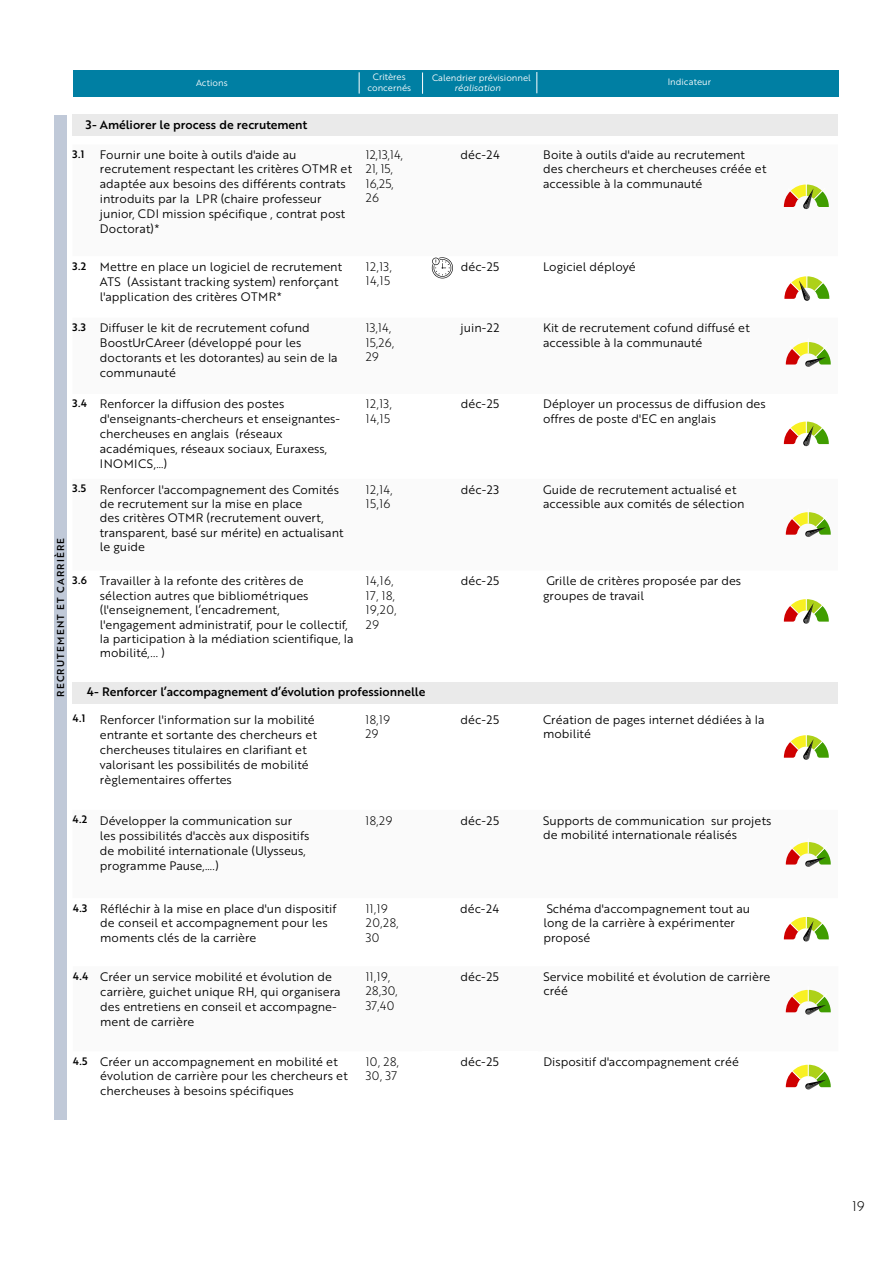
<style>
.page{position:relative;width:893px;height:1263px;background:#fff}
.page>*{position:absolute;margin:0;border:0;box-sizing:border-box;transform-origin:0 0}
.t1{font:13.5px "Brother 1816 Light";color:#000}
.t2{font:12px/14.4px "Brother 1816 Book";color:#000}
.t3{font:12px/14.4px "Brother 1816 Light";letter-spacing:.04em;color:#000}
.t4{font:12px "Brother 1816 Medium";color:#000}
.t5{font:12px/14.4px "Brother 1816 Light";letter-spacing:.01em;color:#000}
.t6{font:10.5px "Brother 1816 Medium";color:#000}
.t7{font:9.75px "Brother 1816 Medium";letter-spacing:.13em;color:#000}
.t8{font:9px/10.8px "Brother 1816 Book";color:#fff;text-align:center}
.t9{font:9px "Brother 1816 Book Italic";color:#fff}
.s1{font-family:"Brother 1816 Medium";font-size:10.5px}
</style>
<div class="page">
<div style="left:72px;top:115px;width:766px;height:21px;background:#eaeaea"></div>
<div style="left:72px;top:682px;width:766px;height:21px;background:#eaeaea"></div>
<div style="left:54px;top:115px;width:13px;height:1005px;background:#c0c9d8"></div>
<div style="left:74px;top:70px;width:765px;height:27px;background:#007fa3"></div>
<svg style="left:359px;top:72px;width:1px;height:22px"></svg>
<svg style="left:537px;top:72px;width:1px;height:21px"></svg>
<svg style="left:422px;top:72px;width:1px;height:22px"></svg>
<svg style="left:432px;top:257px;width:21px;height:21px"></svg>
<svg style="left:784px;top:184px;width:45px;height:26px"></svg>
<svg style="left:784px;top:421px;width:45px;height:26px"></svg>
<svg style="left:784px;top:599px;width:45px;height:25px"></svg>
<svg style="left:784px;top:735px;width:45px;height:25px"></svg>
<svg style="left:784px;top:917px;width:45px;height:25px"></svg>
<svg style="left:784px;top:276px;width:45px;height:25px"></svg>
<svg style="left:786px;top:342px;width:45px;height:25px"></svg>
<svg style="left:786px;top:512px;width:45px;height:25px"></svg>
<svg style="left:786px;top:842px;width:45px;height:25px"></svg>
<svg style="left:786px;top:989px;width:45px;height:26px"></svg>
<svg style="left:786px;top:1064px;width:45px;height:26px"></svg>
<p class="t8" style="left:368px;top:71px;width:45px">Critères concernés</p>
<p class="t8" style="left:432px;top:72px;width:100px">Calendrier prévisionnel</p>
<p class="t8" style="left:196px;top:77px;width:33px">Actions</p>
<p class="t8" style="left:668px;top:76px;width:45px">Indicateur</p>
<p class="t9" style="left:454px;top:82px;width:48px">réalisation</p>
<p class="t7" style="left:53px;top:697px;width:160px;rotate:-90deg">RECRUTEMENT ET CARRIÈRE</p>
<p class="t4" style="left:86px;top:115px;width:223px">3- Améliorer le process de recrutement</p>
<p class="t6" style="left:72px;top:146px;width:13px">3.1</p>
<p class="t2" style="left:100px;top:147px;width:254px;line-height:14.9px">Fournir une boite à outils d'aide au recrutement respectant les critères OTMR et adaptée aux besoins des différents contrats introduits par la LPR (chaire professeur junior, CDI mission spécifique , contrat post Doctorat)*</p>
<p class="t5" style="left:366px;top:147px;width:39px">12,13,14,<br>21, 15,<br>16,25,<br>26</p>
<p class="t2" style="left:460px;top:147px;width:41px">déc-24</p>
<p class="t2" style="left:543px;top:147px;width:225px">Boite à outils d'aide au recrutement des chercheurs et chercheuses créée et accessible à la communauté</p>
<p class="t2" style="left:100px;top:258px;width:244px;line-height:15px;text-indent:-27px"><span class="s1">3.2</span> Mettre en place un logiciel de recrutement<br>ATS (Assistant tracking system) renforçant l'application des critères OTMR*</p>
<p class="t3" style="left:366px;top:259px;width:28px">12,13,<br>14,15</p>
<p class="t2" style="left:461px;top:259px;width:40px">déc-25</p>
<p class="t2" style="left:543px;top:259px;width:94px">Logiciel déployé</p>
<p class="t2" style="left:100px;top:320px;width:239px;line-height:15px;text-indent:-27px"><span class="s1">3.3</span> Diffuser le kit de recrutement cofund<br>BoostUrCAreer (développé pour les doctorants et les dotorantes) au sein de la communauté</p>
<p class="t3" style="left:366px;top:320px;width:30px">13,14,<br>15,26,<br>29</p>
<p class="t2" style="left:460px;top:320px;width:40px">juin-22</p>
<p class="t2" style="left:543px;top:320px;width:208px">Kit de recrutement cofund diffusé et accessible à la communauté</p>
<p class="t2" style="left:100px;top:396px;width:242px;line-height:14.9px;text-indent:-27px"><span class="s1">3.4</span> Renforcer la diffusion des postes d'enseignants-chercheurs et enseignantes&shy;chercheuses en anglais (réseaux académiques, réseaux sociaux, Euraxess, INOMICS,…)</p>
<p class="t3" style="left:366px;top:396px;width:28px">12,13,<br>14,15</p>
<p class="t2" style="left:461px;top:396px;width:40px">déc-25</p>
<p class="t2" style="left:543px;top:396px;width:224px">Déployer un processus de diffusion des offres de poste d'EC en anglais</p>
<p class="t2" style="left:100px;top:481px;width:245px;text-indent:-27px"><span class="s1">3.5</span> Renforcer l'accompagnement des Comités de recrutement sur la mise en place<br>des critères OTMR (recrutement ouvert, transparent, basé sur mérite) en actualisant le guide</p>
<p class="t3" style="left:366px;top:481px;width:28px">12,14,<br>15,16</p>
<p class="t2" style="left:461px;top:481px;width:40px">déc-23</p>
<p class="t2" style="left:543px;top:481px;width:203px">Guide de recrutement actualisé et accessible aux comités de sélection</p>
<p class="t2" style="left:100px;top:573px;width:255px;text-indent:-27px"><span class="s1">3.6</span> Travailler à la refonte des critères de sélection autres que bibliométriques (l'enseignement, l’encadrement, l'engagement administratif, pour le collectif, la participation à la médiation scientifique, la mobilité,... )</p>
<p class="t3" style="left:366px;top:573px;width:32px">14,16,<br>17, 18,<br>19,20,<br>29</p>
<p class="t2" style="left:461px;top:573px;width:40px">déc-25</p>
<p class="t2" style="left:543px;top:573px;width:200px">Grille de critères proposée par des groupes de travail</p>
<p class="t4" style="left:87px;top:683px;width:340px">4- Renforcer l’accompagnement d’évolution professionnelle</p>
<p class="t2" style="left:100px;top:711px;width:219px;line-height:15px;text-indent:-27px"><span class="s1">4.1</span> Renforcer l'information sur la mobilité entrante et sortante des chercheurs et chercheuses titulaires en clarifiant et valorisant les possibilités de mobilité règlementaires offertes</p>
<p class="t3" style="left:365px;top:712px;width:26px">18,19<br>29</p>
<p class="t2" style="left:460px;top:712px;width:40px">déc-25</p>
<p class="t2" style="left:543px;top:712px;width:223px">Création de pages internet dédiées à la mobilité</p>
<p class="t2" style="left:100px;top:812px;width:211px;line-height:15px;text-indent:-27px"><span class="s1">4.2</span> Développer la communication sur les possibilités d'accès aux dispositifs de mobilité internationale (Ulysseus, programme Pause,….)</p>
<p class="t3" style="left:365px;top:812px;width:28px">18,29</p>
<p class="t2" style="left:460px;top:812px;width:40px">déc-25</p>
<p class="t2" style="left:543px;top:812px;width:230px">Supports de communication sur projets de mobilité internationale réalisés</p>
<p class="t2" style="left:100px;top:901px;width:238px;text-indent:-27px"><span class="s1">4.3</span> Réfléchir à la mise en place d'un dispositif de conseil et accompagnement pour les moments clés de la carrière</p>
<p class="t3" style="left:366px;top:901px;width:35px">11,19<br>20,28,<br>30</p>
<p class="t2" style="left:460px;top:901px;width:41px">déc-24</p>
<p class="t2" style="left:543px;top:901px;width:208px">Schéma d'accompagnement tout au long de la carrière à expérimenter proposé</p>
<p class="t2" style="left:100px;top:968px;width:242px;line-height:15px;text-indent:-27px"><span class="s1">4.4</span> Créer un service mobilité et évolution de carrière, guichet unique RH, qui organisera des entretiens en conseil et accompagne&shy;ment de carrière</p>
<p class="t3" style="left:366px;top:969px;width:33px">11,19,<br>28,30,<br>37,40</p>
<p class="t2" style="left:460px;top:969px;width:40px">déc-25</p>
<p class="t2" style="left:543px;top:969px;width:228px">Service mobilité et évolution de carrière créé</p>
<p class="t2" style="left:100px;top:1054px;width:249px;text-indent:-27px"><span class="s1">4.5</span> Créer un accompagnement en mobilité et évolution de carrière pour les chercheurs et chercheuses à besoins spécifiques</p>
<p class="t3" style="left:366px;top:1054px;width:35px">10, 28,<br>30, 37</p>
<p class="t2" style="left:460px;top:1054px;width:40px">déc-25</p>
<p class="t2" style="left:543px;top:1054px;width:197px">Dispositif d'accompagnement créé</p>
<p class="t1" style="left:852px;top:1196px;width:14px">19</p>
</div>
